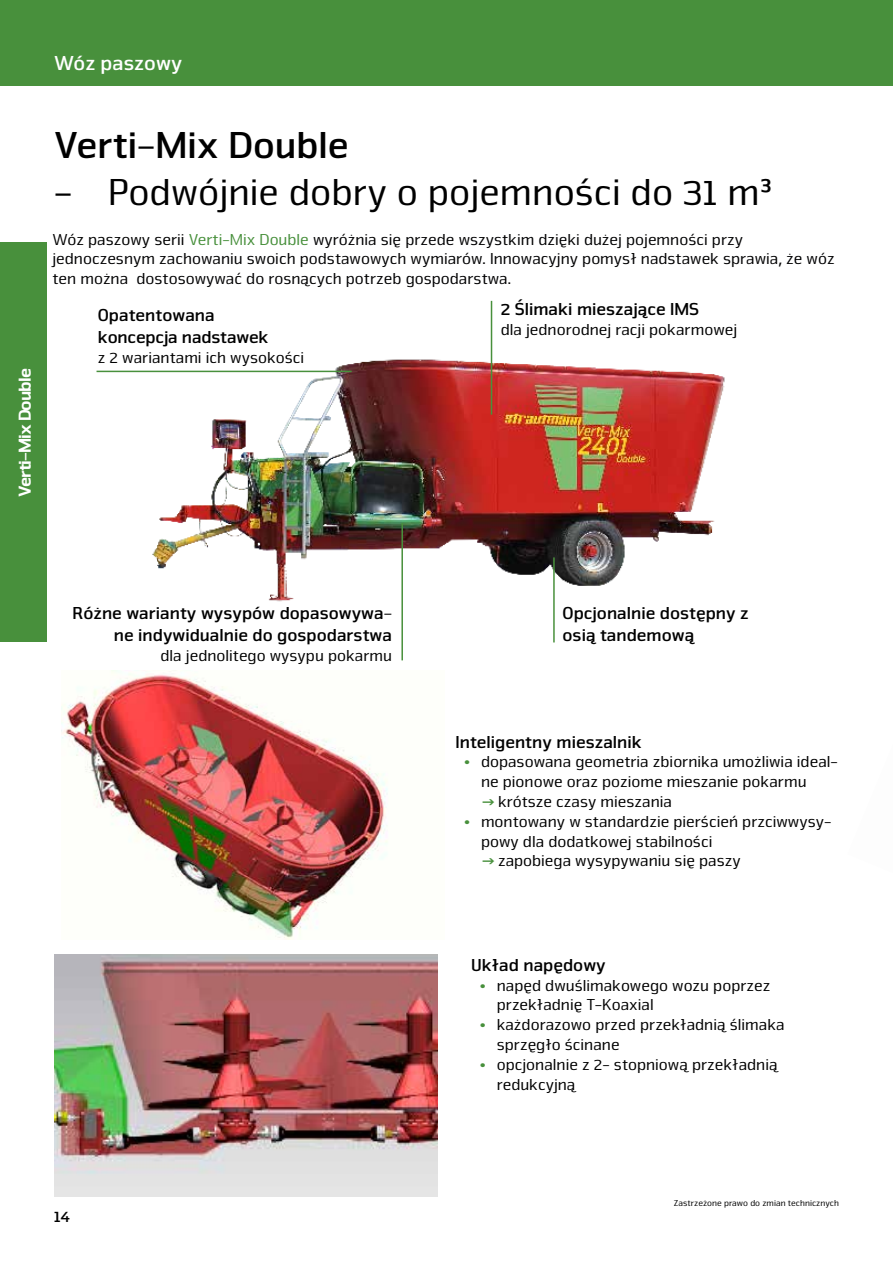
<style>
.page{position:relative;width:893px;height:1263px;background:#fff}
.page>*{position:absolute;margin:0;border:0;box-sizing:border-box;transform-origin:0 0}
.t1{font:39px "Nuri Pro";color:#000}
.t2{font:700 39px "Nuri Pro";color:#000}
.t3{font:700 21px "Nuri Pro";color:#fff}
.t4{font:700 18px/21.6px "Nuri Pro";color:#000}
.t5{font:900 18px "Nuri Pro";letter-spacing:-.05em;color:#fff}
.t6{font:16.5px/19.8px "Nuri Pro";color:#000}
.t7{font:16.5px/19.8px "Nuri Pro";color:#020203}
.t8{font:700 16.5px "Nuri Pro";color:#000}
.t9{font:9px "Nuri Pro";color:#000}
.s1{font-weight:700}
.s2{color:#000}
.s3{color:#48903c}
.s4{font-weight:700;color:#48903c}
</style>
<div class="page">
<div style="left:0;top:0;width:893px;height:86px;background:#48903c"></div>
<div style="left:0;top:242px;width:47px;height:400px;background:#48903c"></div>
<img style="left:136px;top:354px;width:589px;height:248px">
<hr style="left:97px;top:371px;width:255px;height:1px;background:#48903c">
<hr style="left:491px;top:301px;width:1px;height:114px;background:#48903c">
<hr style="left:553px;top:557px;width:2px;height:85px;background:#48903c">
<hr style="left:401px;top:523px;width:2px;height:137px;background:#48903c">
<img style="left:61px;top:671px;width:327px;height:269px">
<img style="left:54px;top:954px;width:383px;height:243px">
<p class="t3" style="left:54px;top:51px;width:130px">Wóz paszowy</p>
<p class="t5" style="left:14px;top:497px;width:131px;rotate:-90deg">Verti-Mix Double</p>
<h1 class="t2" style="left:54px;top:122px;width:296px">Verti-Mix Double</h1>
<h1 class="t1" style="left:54px;top:170px;width:720px"><span class="s1">-</span> Podwójnie dobry o pojemności do 31 m³</h1>
<p class="t7" style="left:52px;top:230px;width:784px"><span class="s2">Wóz paszowy serii</span> <span class="s3">Verti-Mix Double</span> wyróżnia się przede wszystkim dzięki dużej pojemności przy jednoczesnym zachowaniu swoich podstawowych wymiarów. Innowacyjny pomysł nadstawek sprawia, że wóz ten można dostosowywać do rosnących potrzeb gospodarstwa.</p>
<p class="t4" style="left:98px;top:305px;width:172px">Opatentowana koncepcja nadstawek</p>
<p class="t6" style="left:98px;top:348px;width:208px">z 2 wariantami ich wysokości</p>
<p class="t4" style="left:501px;top:298px;width:200px">2 Ślimaki mieszające IMS</p>
<p class="t6" style="left:501px;top:320px;width:238px">dla jednorodnej racji pokarmowej</p>
<p class="t4" style="left:72px;top:603px;width:321px;text-align:right">Różne warianty wysypów dopasowywa&shy;ne indywidualnie do gospodarstwa</p>
<p class="t6" style="left:161px;top:646px;width:233px">dla jednolitego wysypu pokarmu</p>
<p class="t8" style="left:54px;top:1206px;width:18px">14</p>
<p class="t4" style="left:563px;top:603px;width:188px">Opcjonalnie dostępny z osią tandemową</p>
<p class="t4" style="left:455px;top:731px;width:188px">Inteligentny mieszalnik</p>
<p class="t6" style="left:481px;top:752px;width:358px;text-indent:-17px"><span class="s4">•</span> dopasowana geometria zbiornika umożliwia ideal&shy;ne pionowe oraz poziome mieszanie pokarmu</p>
<p class="t6" style="left:481px;top:792px;width:193px"><span class="s3">→</span> krótsze czasy mieszania</p>
<p class="t6" style="left:481px;top:812px;width:352px;text-indent:-17px"><span class="s4">•</span> montowany w standardzie pierścień przciwwysy&shy;powy dla dodatkowej stabilności</p>
<p class="t6" style="left:481px;top:851px;width:261px"><span class="s3">→</span> zapobiega wysypywaniu się paszy</p>
<p class="t4" style="left:471px;top:954px;width:136px">Układ napędowy</p>
<p class="t6" style="left:497px;top:975px;width:275px;text-indent:-17px"><span class="s4">•</span> napęd dwuślimakowego wozu poprzez przekładnię T-Koaxial</p>
<p class="t6" style="left:497px;top:1015px;width:289px;text-indent:-17px"><span class="s4">•</span> każdorazowo przed przekładnią ślimaka sprzęgło ścinane</p>
<p class="t6" style="left:497px;top:1055px;width:282px;text-indent:-17px"><span class="s4">•</span> opcjonalnie z 2- stopniową przekładnią redukcyjną</p>
<p class="t9" style="left:674px;top:1198px;width:167px">Zastrzeżone prawo do zmian technicznych</p>
</div>
